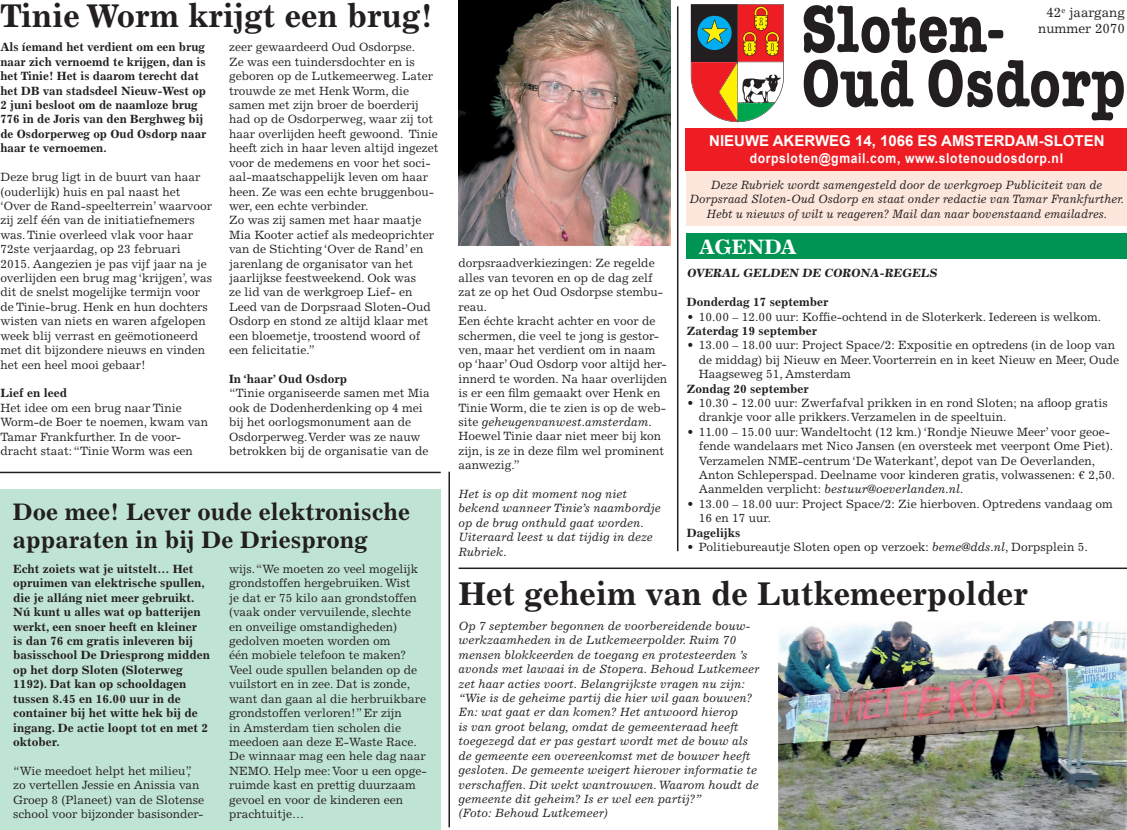
<style>
.page{position:relative;width:1127px;height:830px;background:#fff}
.page>*{position:absolute;margin:0;border:0;box-sizing:border-box;transform-origin:0 0}
.t1{font:700 33px "Excelsior LT Std";color:#231f20}
.t2{font:700 24px/28.8px "Excelsior LT Std";color:#231f20}
.t3{font:700 21px "Excelsior LT Std";color:#fff}
.t4{font:700 15px "Arial";color:#fff}
.t5{font:700 13.5px/16.5px "Arial";letter-spacing:.05em;color:#fff;text-align:center;scale:.9 1}
.t6{font:13.5px/16.2px "Excelsior LT Std";color:#231f20;text-align:right}
.t7{font:13.05px/15.8px "Excelsior LT Std";color:#231f20;text-align:center}
.t8{font:12px/14.4px "Excelsior LT Std";color:#231f20}
.t9{font:italic 12px/14.4px "Excelsior LT Std";color:#231f20}
.t10{font:700 12px/14.4px "Excelsior LT Std";color:#231f20}
.s1{font-style:italic}
</style>
<div class="page">
<hr style="left:448px;top:471px;width:2px;height:356px;background:#231f20">
<hr style="left:677px;top:6px;width:1px;height:545px;background:#231f20">
<svg style="left:804px;top:5px;width:183px;height:48px"></svg>
<div style="left:988px;top:30px;width:15px;height:8px;background:#231f20;border-radius:4px"></div>
<svg style="left:804px;top:59px;width:109px;height:48px"></svg>
<svg style="left:928px;top:59px;width:196px;height:61px"></svg>
<div style="left:686px;top:171px;width:441px;height:55px;background:#fde7dc"></div>
<svg style="left:691px;top:4px;width:93px;height:118px"></svg>
<div style="left:686px;top:128px;width:441px;height:43px;background:#ee1d23"></div>
<div style="left:686px;top:233px;width:441px;height:26px;background:#009454"></div>
<hr style="left:458px;top:567px;width:669px;height:1px;background:#231f20">
<hr style="left:0;top:471px;width:441px;height:2px;background:#231f20">
<div style="left:0;top:489px;width:441px;height:340px;background:#c0e4d4"></div>
<img style="left:458px;top:1px;width:212px;height:245px">
<img style="left:778px;top:621px;width:348px;height:208px">
<h1 class="t1" style="left:0;top:-3px;width:435px">Tinie Worm krijgt een brug!</h1>
<p class="t10" style="left:0;top:40px;width:208px">Als íemand het verdient om een brug naar zich vernoemd te krijgen, dan is het Tinie! Het is daarom terecht dat het DB van stadsdeel Nieuw-West op<br>2 juni besloot om de naamloze brug<br>776 in de Joris van den Berghweg bij de Osdorperweg op Oud Osdorp naar haar te vernoemen.</p>
<p class="t8" style="left:0;top:170px;width:213px">Deze brug ligt in de buurt van haar (ouderlijk) huis en pal naast het ‘Over de Rand-speelterrein’ waarvoor zij zelf één van de initiatiefnemers was. Tinie overleed vlak voor haar 72ste verjaardag, op 23 februari 2015. Aangezien je pas vijf jaar na je overlijden een brug mag ‘krijgen’, was dit de snelst mogelijke termijn voor de Tinie-brug. Henk en hun dochters wisten van niets en waren afgelopen week blij verrast en geëmotioneerd met dit bijzondere nieuws en vinden het een heel mooi gebaar!</p>
<p class="t10" style="left:0;top:386px;width:68px">Lief en leed</p>
<p class="t8" style="left:0;top:400px;width:209px">Het idee om een brug naar Tinie<br>Worm-de Boer te noemen, kwam van<br>Tamar Frankfurther. In de voor&shy;dracht staat: “Tinie Worm was een</p>
<p class="t8" style="left:229px;top:40px;width:211px">zeer gewaardeerd Oud Osdorpse.<br>Ze was een tuindersdochter en is geboren op de Lutkemeerweg. Later trouwde ze met Henk Worm, die samen met zijn broer de boerderij had op de Osdorperweg, waar zij tot haar overlijden heeft gewoond. Tinie heeft zich in haar leven altijd ingezet voor de medemens en voor het soci&shy;aal-maatschappelijk leven om haar heen. Ze was een echte bruggenbou&shy;wer, een echte verbinder.<br>Zo was zij samen met haar maatje<br>Mia Kooter actief als medeoprichter van de Stichting ‘Over de Rand’ en jarenlang de organisator van het jaarlijkse feestweekend. Ook was<br>ze lid van de werkgroep Lief- en<br>Leed van de Dorpsraad Sloten-Oud<br>Osdorp en stond ze altijd klaar met een bloemetje, troostend woord of een felicitatie.”</p>
<p class="t10" style="left:229px;top:371px;width:120px">In ‘haar’ Oud Osdorp</p>
<p class="t8" style="left:229px;top:386px;width:202px">“Tinie organiseerde samen met Mia ook de Dodenherdenking op 4 mei bij het oorlogsmonument aan de<br>Osdorperweg. Verder was ze nauw betrokken bij de organisatie van de</p>
<h2 class="t2" style="left:13px;top:497px;width:399px">Doe mee! Lever oude elektronische apparaten in bij De Driesprong</h2>
<p class="t10" style="left:13px;top:561px;width:199px">Echt zoiets wat je uitstelt… Het opruimen van elektrische spullen, die je alláng niet meer gebruikt.<br>Nú kunt u alles wat op batterijen werkt, een snoer heeft en kleiner<br>is dan 76 cm gratis inleveren bij basisschool De Driesprong midden op het dorp Sloten (Sloterweg<br>1192). Dat kan op schooldagen tussen 8.45 en 16.00 uur in de container bij het witte hek bij de ingang. De actie loopt tot en met 2 oktober.</p>
<p class="t8" style="left:13px;top:763px;width:192px">“Wie meedoet helpt het milieu”, zo vertellen Jessie en Anissia van Groep 8 (Planeet) van de Slotense school voor bijzonder basisonder-</p>
<p class="t8" style="left:229px;top:561px;width:199px">wijs. “We moeten zo veel mogelijk grondstoffen hergebruiken. Wist<br>je dat er 75 kilo aan grondstoffen (vaak onder vervuilende, slechte en onveilige omstandigheden) gedolven moeten worden om<br>één mobiele telefoon te maken?<br>Veel oude spullen belanden op de vuilstort en in zee. Dat is zonde, want dan gaan al die herbruikbare grondstoffen verloren!” Er zijn<br>in Amsterdam tien scholen die meedoen aan deze E-Waste Race.<br>De winnaar mag een hele dag naar<br>NEMO. Help mee: Voor u een opge&shy;ruimde kast en prettig duurzaam gevoel en voor de kinderen een prachtuitje…</p>
<p class="t7" style="left:1038px;top:5px;width:88px">41e jaargang nummer 2001</p>
<p class="t6" style="left:1038px;top:5px;width:88px">42<sup>e</sup> jaargang nummer 2070</p>
<p class="t4" style="left:709px;top:130px;width:397px">NIEUWE AKERWEG 14, 1066 ES AMSTERDAM-SLOTEN</p>
<p class="t5" style="left:701px;top:133px;width:457px">NIEUWE AKERWEG 14, 1066 ES AMSTERDAM-SLOTEN, 6174511 dorpsloten@gmail.com, www.slotenoudosdorp.nl</p>
<p class="t8" style="left:458px;top:256px;width:210px">dorpsraadverkiezingen: Ze regelde alles van tevoren en op de dag zelf zat ze op het Oud Osdorpse stembu&shy;reau.<br>Een échte kracht achter en voor de schermen, die veel te jong is gestor&shy;ven, maar het verdient om in naam op ‘haar’ Oud Osdorp voor altijd her&shy;innerd te worden. Na haar overlijden is er een film gemaakt over Henk en<br>Tinie Worm, die te zien is op de web&shy;site <span class="s1">geheugenvanwest.amsterdam</span>.<br>Hoewel Tinie daar niet meer bij kon zijn, is ze in deze film wel prominent aanwezig.”</p>
<p class="t9" style="left:458px;top:486px;width:204px">Het is op dit moment nog niet bekend wanneer Tinie’s naambordje op de brug onthuld gaat worden.<br>Uiteraard leest u dat tijdig in deze<br>Rubriek.</p>
<p class="t9" style="left:689px;top:177px;width:436px;text-align:center">Deze Rubriek wordt samengesteld door de werkgroep Publiciteit van de<br>Dorpsraad Sloten-Oud Osdorp en staat onder redactie van Tamar Frankfurther.<br>Hebt u nieuws of wilt u reageren? Mail dan naar bovenstaand emailadres.</p>
<h3 class="t3" style="left:699px;top:234px;width:100px">AGENDA</h3>
<p class="t10" style="left:687px;top:266px;width:254px">OVERAL GELDEN DE CORONA-REGELS</p>
<p class="t10" style="left:687px;top:295px;width:143px">Donderdag 17 september</p>
<p class="t8" style="left:687px;top:309px;width:416px">• 10.00 – 12.00 uur: Koffie-ochtend in de Sloterkerk. Iedereen is welkom.</p>
<p class="t10" style="left:687px;top:323px;width:132px">Zaterdag 19 september</p>
<p class="t8" style="left:699px;top:338px;width:422px;text-indent:-12px">• 13.00 – 18.00 uur: Project Space/2: Expositie en optredens (in de loop van de middag) bij Nieuw en Meer. Voorterrein en in keet Nieuw en Meer, Oude<br>Haagseweg 51, Amsterdam</p>
<p class="t10" style="left:687px;top:381px;width:124px">Zondag 20 september</p>
<p class="t8" style="left:699px;top:395px;width:410px;text-indent:-12px">• 10.30 - 12.00 uur: Zwerfafval prikken in en rond Sloten; na afloop gratis drankje voor alle prikkers. Verzamelen in de speeltuin.</p>
<p class="t8" style="left:699px;top:424px;width:418px;text-indent:-12px">• 11.00 – 15.00 uur: Wandeltocht (12 km.) ‘Rondje Nieuwe Meer’ voor geoe&shy;fende wandelaars met Nico Jansen (en oversteek met veerpont Ome Piet).<br>Verzamelen NME-centrum ‘De Waterkant’, depot van De Oeverlanden, Anton Schleperspad. Deelname voor kinderen gratis, volwassenen: € 2,50.<br>Aanmelden verplicht: <span class="s1">bestuur@oeverlanden.nl</span>.</p>
<p class="t8" style="left:699px;top:496px;width:416px;text-indent:-12px">• 13.00 – 18.00 uur: Project Space/2: Zie hierboven. Optredens vandaag om<br>16 en 17 uur.</p>
<p class="t10" style="left:687px;top:525px;width:55px">Dagelijks</p>
<p class="t8" style="left:687px;top:539px;width:402px">• Politiebureautje Sloten open op verzoek: <span class="s1">beme@dds.nl</span>, Dorpsplein 5.</p>
<h1 class="t1" style="left:458px;top:574px;width:571px">Het geheim van de Lutkemeerpolder</h1>
<p class="t9" style="left:458px;top:618px;width:302px">Op 7 september begonnen de voorbereidende bouw&shy;werkzaamheden in de Lutkemeerpolder. Ruim 70 mensen blokkeerden de toegang en protesteerden ’s avonds met lawaai in de Stopera. Behoud Lutkemeer zet haar acties voort. Belangrijkste vragen nu zijn: “Wie is de geheime partij die hier wil gaan bouwen?<br>En: wat gaat er dan komen? Het antwoord hierop<br>is van groot belang, omdat de gemeenteraad heeft toegezegd dat er pas gestart wordt met de bouw als de gemeente een overeenkomst met de bouwer heeft gesloten. De gemeente weigert hierover informatie te verschaffen. Dit wekt wantrouwen. Waarom houdt de gemeente dit geheim? Is er wel een partij?”<br>(Foto: Behoud Lutkemeer)</p>
</div>
